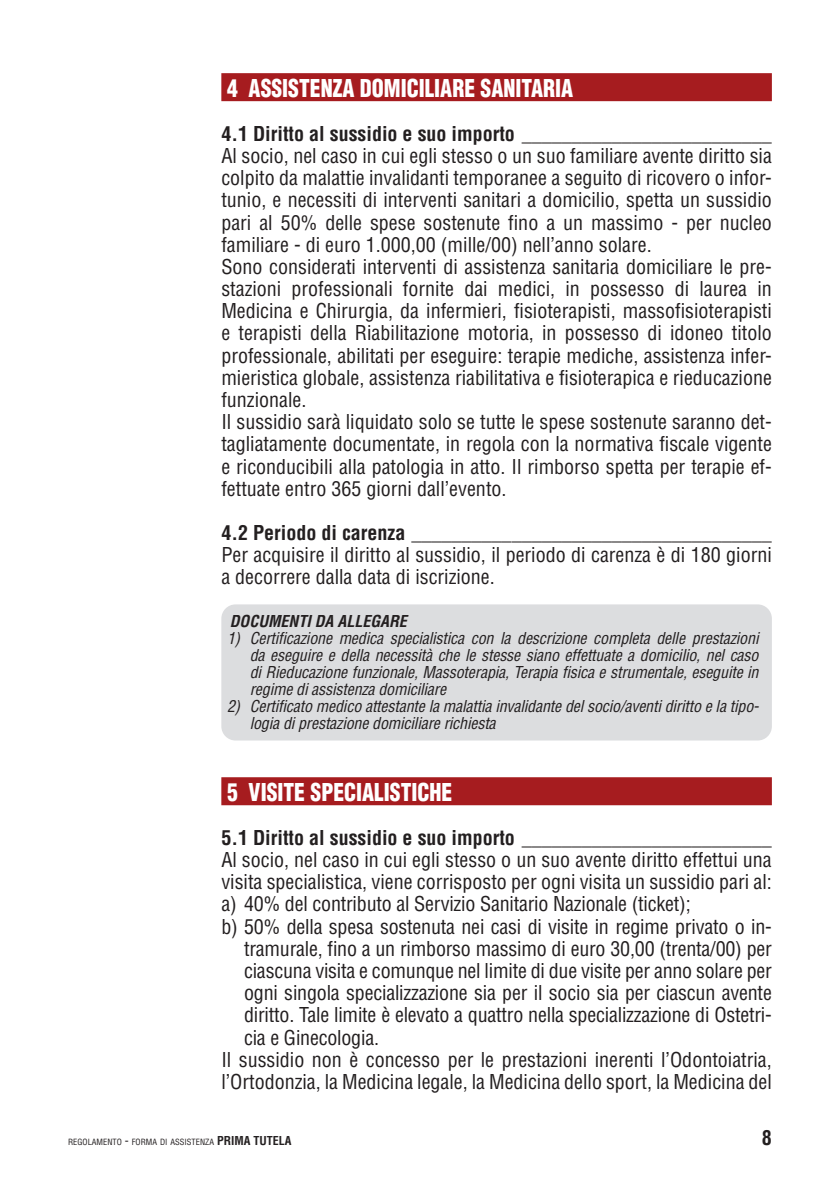
<style>
.page{position:relative;width:840px;height:1191px;background:#fff}
.page>*{position:absolute;margin:0;border:0;box-sizing:border-box;transform-origin:0 0}
.AREE{font:900 condensed 24px "Helvetica LT Std";color:#fff;scale:.9 1}
.TESTO{font:condensed 20px/22.2px "Helvetica LT Std";color:#231f20;text-align:justify}
.TESTO_con_rientri{font:condensed 20px/22.2px "Helvetica LT Std";letter-spacing:-.01em;color:#231f20;text-align:justify}
.TITOLETTI{font:700 condensed 20px "Helvetica LT Std";color:#231f20}
.allegato_TEST_punti{font:italic condensed 16px/17px "Helvetica LT Std";letter-spacing:-.01em;color:#231f20;text-align:justify}
.allegati{font:italic 700 condensed 16px "Helvetica LT Std";color:#231f20}
.t1{font:condensed 8.4px "Helvetica LT Std";color:#231f20}
.s1{font-size:12px}
.s2{font-weight:700;font-size:12px}
</style>
<div class="page">
<div style="left:221px;top:73px;width:550px;height:28px;background:#a61c1f"></div>
<div style="left:221px;top:777px;width:550px;height:28px;background:#a61c1f"></div>
<div style="left:221px;top:604px;width:550px;height:136px;background:#dcdddf;border-radius:14px"></div>
<p class="AREE" style="left:227px;top:73px;width:386px">4 ASSISTENZA DOMICILIARE SANITARIA</p>
<p class="TITOLETTI" style="left:221px;top:121px;width:551px">4.1 Diritto al sussidio e suo importo _________________________</p>
<p class="TESTO" style="left:221px;top:144px;width:552px">Al socio, nel caso in cui egli stesso o un suo familiare avente diritto sia colpito da malattie invalidanti temporanee a seguito di ricovero o infor&shy;tunio, e necessiti di interventi sanitari a domicilio, spetta un sussidio pari al 50% delle spese sostenute fino a un massimo - per nucleo familiare - di euro 1.000,00 (mille/00) nell’anno solare.</p>
<p class="TESTO" style="left:221px;top:255px;width:551px">Sono considerati interventi di assistenza sanitaria domiciliare le pre&shy;stazioni professionali fornite dai medici, in possesso di laurea in Medicina e Chirurgia, da infermieri, fisioterapisti, massofisioterapisti e terapisti della Riabilitazione motoria, in possesso di idoneo titolo professionale, abilitati per eseguire: terapie mediche, assistenza infer&shy;mieristica globale, assistenza riabilitativa e fisioterapica e rieducazione funzionale.</p>
<p class="TESTO" style="left:221px;top:411px;width:551px">Il sussidio sarà liquidato solo se tutte le spese sostenute saranno det&shy;tagliatamente documentate, in regola con la normativa fiscale vigente e riconducibili alla patologia in atto. Il rimborso spetta per terapie ef&shy;fettuate entro 365 giorni dall’evento.</p>
<p class="TITOLETTI" style="left:221px;top:520px;width:551px">4.2 Periodo di carenza ____________________________________</p>
<p class="TESTO" style="left:221px;top:543px;width:551px">Per acquisire il diritto al sussidio, il periodo di carenza è di 180 giorni a decorrere dalla data di iscrizione.</p>
<p class="allegati" style="left:230px;top:611px;width:178px">DOCUMENTI DA ALLEGARE</p>
<p class="allegato_TEST_punti" style="left:249px;top:630px;width:510px;text-indent:-23px">1) Certificazione medica specialistica con la descrizione completa delle prestazioni da eseguire e della necessità che le stesse siano effettuate a domicilio, nel caso di Rieducazione funzionale, Massoterapia, Terapia fisica e strumentale, eseguite in regime di assistenza domiciliare</p>
<p class="allegato_TEST_punti" style="left:249px;top:698px;width:510px;text-indent:-23px">2) Certificato medico attestante la malattia invalidante del socio/aventi diritto e la tipo&shy;logia di prestazione domiciliare richiesta</p>
<p class="AREE" style="left:227px;top:776px;width:252px">5 VISITE SPECIALISTICHE</p>
<p class="TITOLETTI" style="left:221px;top:825px;width:551px">5.1 Diritto al sussidio e suo importo _________________________</p>
<p class="TESTO" style="left:221px;top:848px;width:551px">Al socio, nel caso in cui egli stesso o un suo avente diritto effettui una visita specialistica, viene corrisposto per ogni visita un sussidio pari al:</p>
<p class="TESTO_con_rientri" style="left:221px;top:893px;width:470px">a) 40% del contributo al Servizio Sanitario Nazionale (ticket);</p>
<p class="TESTO_con_rientri" style="left:244px;top:915px;width:529px;text-indent:-23px">b) 50% della spesa sostenuta nei casi di visite in regime privato o in&shy;tramurale, fino a un rimborso massimo di euro 30,00 (trenta/00) per ciascuna visita e comunque nel limite di due visite per anno solare per ogni singola specializzazione sia per il socio sia per ciascun avente diritto. Tale limite è elevato a quattro nella specializzazione di Ostetri&shy;cia e Ginecologia.</p>
<p class="TESTO" style="left:221px;top:1048px;width:551px">Il sussidio non è concesso per le prestazioni inerenti l’Odontoiatria, l’Ortodonzia, la Medicina legale, la Medicina dello sport, la Medicina del</p>
<p class="t1" style="left:68px;top:1136px;width:225px">REGOLAMENTO <span class="s1">-</span> FORMA DI ASSISTENZA <span class="s2">PRIMA TUTELA</span></p>
<p class="TITOLETTI" style="left:761px;top:1125px;width:11px">8</p>
</div>
